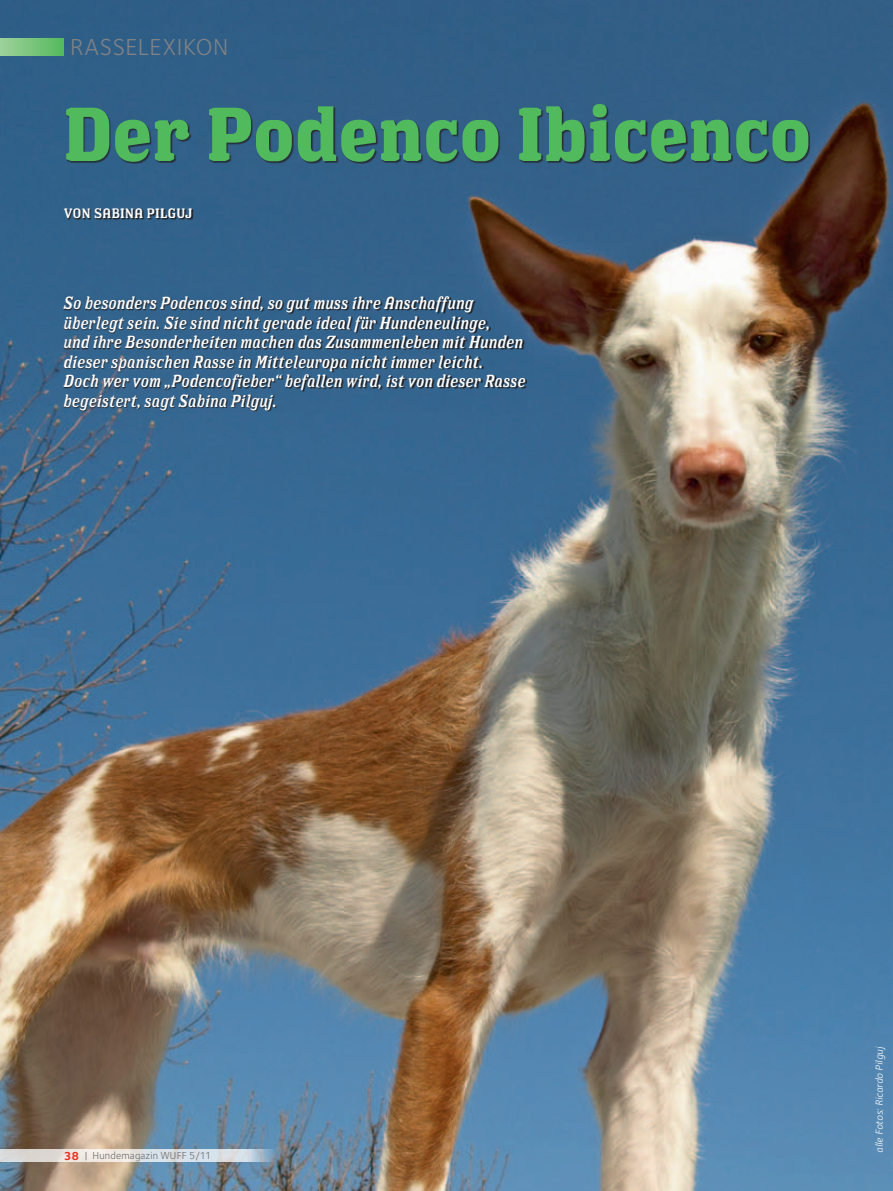
<style>
.page{position:relative;width:893px;height:1191px;background:#fff}
.page>*{position:absolute;margin:0;border:0;box-sizing:border-box;transform-origin:0 0}
.t1{font:700 75px "Los Feliz";color:#51ba5d;scale:.93 1}
.t2{font:24px "Foundry Sterling";color:#808285}
.t3{font:italic 17.25px/19.5px "Los Feliz";letter-spacing:.03em;color:#fff;scale:.95 1}
.t4{font:13.5px "Los Feliz Roman";letter-spacing:.025em;color:#fff}
.t5{font:10.5px "Foundry Sterling";letter-spacing:.015em;color:#6c6d70}
.t6{font:italic 10.5px "Foundry Sterling";letter-spacing:.01em;color:#fff}
.s1{font-weight:700;font-size:12px;color:#ee2e22}
</style>
<div class="page">
<img style="left:0;top:0;width:893px;height:1191px">
<svg style="left:0;top:1149px;width:275px;height:13px;background:#d9dcde"></svg>
<svg style="left:65px;top:209px;width:129px;height:12px;background:#2b4861"></svg>
<svg style="left:64px;top:297px;width:463px;height:115px;background:#305576"></svg>
<div style="left:66px;top:105px;width:744px;height:59px;background:#231f20;opacity:.75"></div>
<div style="left:0;top:38px;width:64px;height:17px;background:linear-gradient(to right,#9ed19b,#56ba5f)"></div>
<h2 class="t2" style="left:70px;top:33px;width:29px">Rassele</h2>
<h2 class="t2" style="left:163px;top:33px;width:63px">xikon</h2>
<h1 class="t1" style="left:64px;top:87px;width:805px">Der Podenco Ibicenco</h1>
<p class="t4" style="left:64px;top:205px;width:127px">VON SABINA PILGUJ</p>
<p class="t3" style="left:64px;top:293px;width:487px">So besonders Podencos sind, so gut muss ihre Anschaffung überlegt sein. Sie sind nicht gerade ideal für Hundeneulinge,<br>und ihre Besonderheiten machen das Zusammenleben mit Hunden dieser spanischen Rasse in Mitteleuropa nicht immer leicht.<br>Doch wer vom „Podencofieber“ befallen wird, ist von dieser Rasse begeistert, sagt Sabina Pilguj.</p>
<p class="t5" style="left:64px;top:1149px;width:149px"><span class="s1">38</span> | Hundemagazin WUFF 5/11</p>
<p class="t6" style="left:873px;top:1152px;width:107px;rotate:-90deg">alle Fotos: Ricardo Pilguj</p>
</div>
